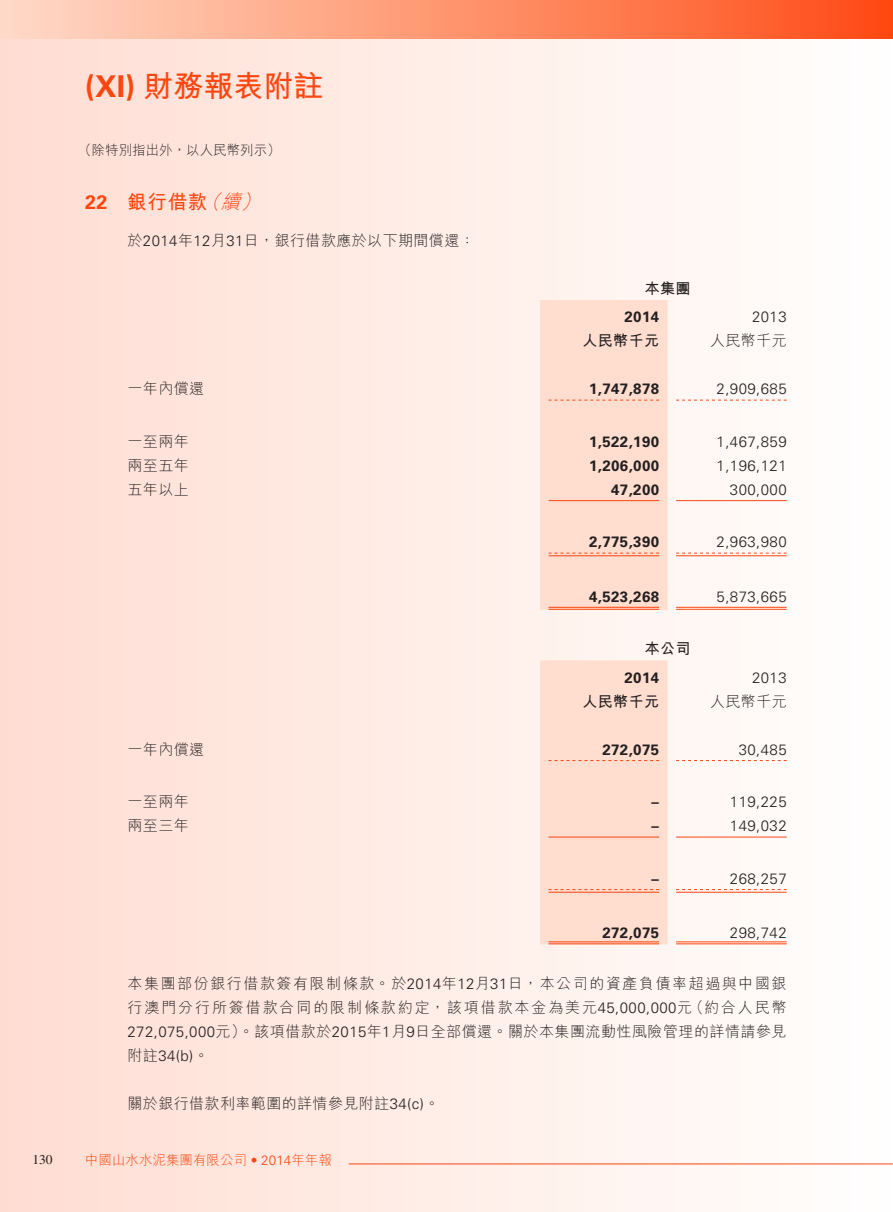
<style>
.page{position:relative;width:893px;height:1212px;background:#fff}
.page>*{position:absolute;margin:0;border:0;box-sizing:border-box;transform-origin:0 0}
.t1{font:700 30px "M Hei HK";color:#ff460f}
.t2{font:700 19.5px "M Hei HK";color:#ff460f}
.t3{font:300 15px/24px "M Hei HK";letter-spacing:.03em;color:#231f20;text-align:justify}
.t4{font:300 15px "Univers LT Std";letter-spacing:.03em;color:#231f20}
.t5{font:700 15px "Univers LT Std";letter-spacing:.03em;color:#231f20}
.t6{font:700 15px "M Hei HK";letter-spacing:.03em;color:#231f20}
.t7{font:300 13.5px "M Hei HK";color:#ff460f}
.t8{font:300 13.5px "M Hei HK";color:#231f20}
.t9{font:13.5px "Times LT Std";color:#231f20}
.s1{font-family:"Univers LT Std"}
.s2{font-weight:300;font-style:italic}
.s3{font-family:"M Hei HK"}
</style>
<div class="page">
<div style="left:0;top:38px;width:893px;height:1174px;background:linear-gradient(to right,#ffddd2,#fffefe)"></div>
<div style="left:0;top:0;width:893px;height:38px;background:linear-gradient(to right,#ffdcc9,#ff4c16)"></div>
<hr style="left:349px;top:1163px;width:544px;height:1px;background:#ff460f">
<svg style="left:676px;top:400px;width:111px;height:1px"></svg>
<hr style="left:676px;top:500px;width:111px;height:1px;background:#ff460f">
<div style="left:540px;top:300px;width:128px;height:310px;background:#ffddcf"></div>
<hr style="left:549px;top:555px;width:110px;height:1px;background:#ff460f">
<svg style="left:676px;top:553px;width:111px;height:1px"></svg>
<hr style="left:676px;top:555px;width:111px;height:1px;background:#ff460f">
<hr style="left:549px;top:607px;width:110px;height:1px;background:#ff460f">
<hr style="left:549px;top:609px;width:110px;height:1px;background:#ff460f">
<hr style="left:676px;top:607px;width:111px;height:1px;background:#ff460f">
<hr style="left:676px;top:609px;width:111px;height:1px;background:#ff460f">
<svg style="left:676px;top:760px;width:111px;height:1px"></svg>
<hr style="left:676px;top:837px;width:111px;height:1px;background:#ff460f">
<div style="left:540px;top:660px;width:128px;height:284px;background:#ffddcf"></div>
<hr style="left:549px;top:892px;width:110px;height:1px;background:#ff460f">
<svg style="left:676px;top:889px;width:111px;height:1px"></svg>
<hr style="left:676px;top:892px;width:111px;height:1px;background:#ff460f">
<hr style="left:549px;top:941px;width:110px;height:1px;background:#ff460f">
<hr style="left:549px;top:943px;width:110px;height:1px;background:#ff460f">
<hr style="left:676px;top:941px;width:111px;height:1px;background:#ff460f">
<hr style="left:676px;top:943px;width:111px;height:1px;background:#ff460f">
<h1 class="t1" style="left:85px;top:64px;width:240px"><span class="s1">(XI)</span> 財務報表附註</h1>
<p class="t8" style="left:78px;top:140px;width:204px">（除特別指出外，以人民幣列示）</p>
<h2 class="t2" style="left:85px;top:187px;width:184px"><span class="s1">22</span> 銀行借款<span class="s2">（續）</span></h2>
<p class="t3" style="left:128px;top:227px;width:349px">於<span class="s1">2014</span>年<span class="s1">12</span>月<span class="s1">31</span>日，銀行借款應於以下期間償還：</p>
<p class="t6" style="left:645px;top:277px;width:47px">本集團</p>
<p class="t5" style="left:624px;top:308px;width:36px">2014</p>
<p class="t4" style="left:752px;top:308px;width:36px">2013</p>
<p class="t6" style="left:582px;top:330px;width:78px">人民幣千元</p>
<p class="t3" style="left:710px;top:328px;width:78px">人民幣千元</p>
<p class="t3" style="left:128px;top:376px;width:78px">一年內償還</p>
<p class="t5" style="left:589px;top:380px;width:72px">1,747,878</p>
<p class="t4" style="left:717px;top:380px;width:72px">2,909,685</p>
<p class="t3" style="left:128px;top:428px;width:63px">一至兩年</p>
<p class="t5" style="left:589px;top:432px;width:72px">1,522,190</p>
<p class="t4" style="left:717px;top:432px;width:72px">1,467,859</p>
<p class="t3" style="left:128px;top:452px;width:63px">兩至五年</p>
<p class="t5" style="left:589px;top:456px;width:72px">1,206,000</p>
<p class="t4" style="left:717px;top:456px;width:72px">1,196,121</p>
<p class="t3" style="left:128px;top:476px;width:63px">五年以上</p>
<p class="t5" style="left:611px;top:480px;width:49px">47,200</p>
<p class="t4" style="left:730px;top:480px;width:58px">300,000</p>
<p class="t5" style="left:589px;top:533px;width:72px">2,775,390</p>
<p class="t4" style="left:717px;top:533px;width:72px">2,963,980</p>
<p class="t5" style="left:589px;top:587px;width:72px">4,523,268</p>
<p class="t4" style="left:717px;top:587px;width:72px">5,873,665</p>
<p class="t6" style="left:645px;top:637px;width:47px">本公司</p>
<p class="t5" style="left:624px;top:668px;width:36px">2014</p>
<p class="t4" style="left:752px;top:668px;width:36px">2013</p>
<p class="t6" style="left:582px;top:690px;width:78px">人民幣千元</p>
<p class="t3" style="left:710px;top:688px;width:78px">人民幣千元</p>
<p class="t3" style="left:128px;top:736px;width:78px">一年內償還</p>
<p class="t5" style="left:602px;top:740px;width:58px">272,075</p>
<p class="t4" style="left:739px;top:740px;width:49px">30,485</p>
<p class="t3" style="left:128px;top:789px;width:63px">一至兩年</p>
<p class="t5" style="left:652px;top:793px;width:9px">–</p>
<p class="t4" style="left:730px;top:793px;width:58px">119,225</p>
<p class="t3" style="left:128px;top:813px;width:63px">兩至三年</p>
<p class="t5" style="left:652px;top:817px;width:9px">–</p>
<p class="t4" style="left:730px;top:817px;width:58px">149,032</p>
<p class="t5" style="left:652px;top:869px;width:9px">–</p>
<p class="t4" style="left:730px;top:869px;width:58px">268,257</p>
<p class="t5" style="left:602px;top:924px;width:58px">272,075</p>
<p class="t4" style="left:730px;top:923px;width:58px">298,742</p>
<p class="t3" style="left:128px;top:970px;width:661px">本集團部份銀行借款簽有限制條款。於<span class="s1">2014</span>年<span class="s1">12</span>月<span class="s1">31</span>日，本公司的資產負債率超過與中國銀行澳門分行所簽借款合同的限制條款約定，該項借款本金為美元<span class="s1">45,000,000</span>元（約合人民幣<span class="s1">272,075,000</span>元）。該項借款於<span class="s1">2015</span>年<span class="s1">1</span>月<span class="s1">9</span>日全部償還。關於本集團流動性風險管理的詳情請參見</p>
<p class="t4" style="left:128px;top:1046px;width:83px"><span class="s3">附註</span>34(b)<span class="s3">。</span></p>
<p class="t3" style="left:128px;top:1090px;width:313px">關於銀行借款利率範圍的詳情參見附註<span class="s1">34(c)</span>。</p>
<p class="t9" style="left:32px;top:1152px;width:22px">130</p>
<p class="t7" style="left:85px;top:1151px;width:248px">中國山水水泥集團有限公司 <span class="s1">• 2014</span>年年報</p>
</div>
